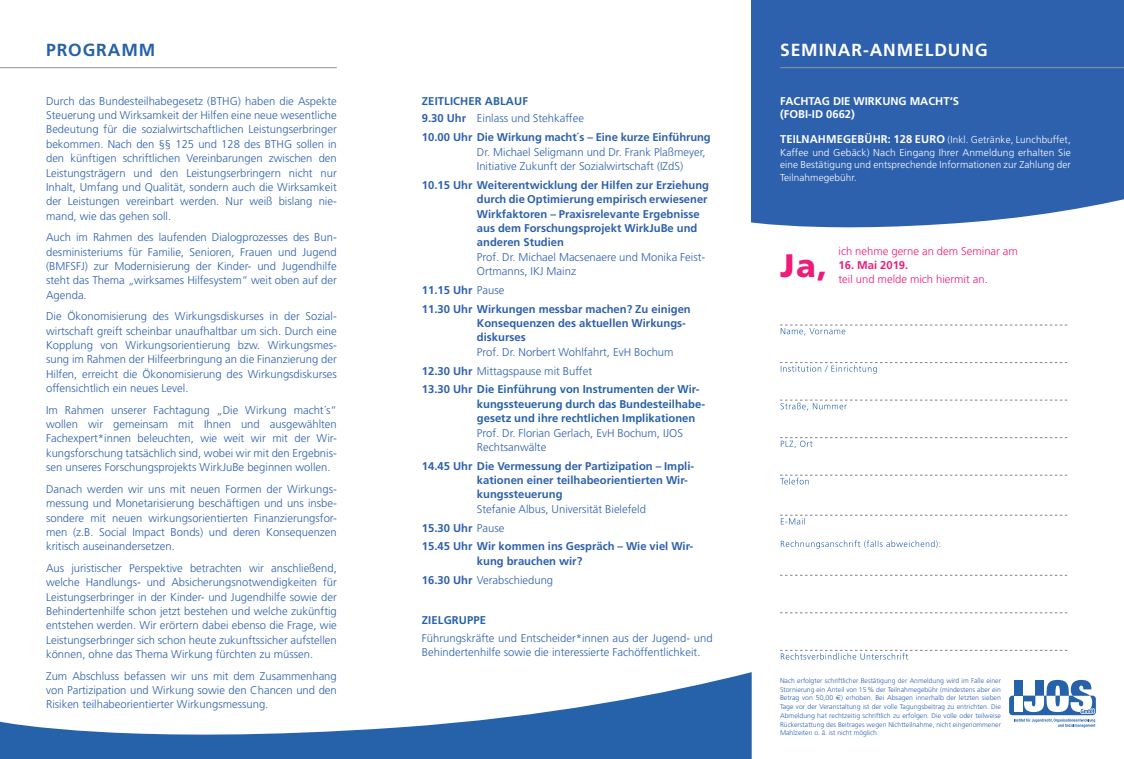
<style>
.page{position:relative;width:1124px;height:759px;background:#fff}
.page>*{position:absolute;margin:0;border:0;box-sizing:border-box;transform-origin:0 0}
.t1{font:900 32.5px "Frutiger";color:#ed1c7a}
.t2{font:700 17.5px "Frutiger";letter-spacing:.05em;color:#fff}
.t3{font:700 17.5px "Frutiger";letter-spacing:.05em;color:#2662aa}
.t4{font:300 11.25px/14.4px "Frutiger";color:#2d60ad;text-align:justify}
.t5{font:700 11.25px/14.4px "Frutiger";color:#2d60ad}
.t6{font:700 11.25px/14.4px "Frutiger";color:#2662aa}
.t7{font:300 11.25px "Frutiger";color:#ed1c7a}
.t8{font:700 11.25px/13.8px "Frutiger";color:#fff}
.t9{font:700 11.25px "Frutiger";color:#ed1c7a}
.t10{font:300 10px/12.5px "Frutiger";letter-spacing:.01em;color:#fff;text-align:justify}
.t11{font:300 6.88px/8.8px "Frutiger";color:#2d60ad;text-align:justify}
.s1{color:#2662aa}
.s2{font-weight:300}
.s3{font-weight:700}
.s4{font-weight:700;color:#2662aa}
.s5{font-weight:700;font-size:11.25px}
.s6{font-family:"Euro Sans";font-weight:400}
</style>
<div class="page">
<div style="left:751px;top:0;width:372px;height:227px;background:#2d60ad"></div>
<hr style="left:780px;top:67px;width:343px;height:1px;background:#939598">
<hr style="left:0;top:67px;width:337px;height:1px;background:#939598">
<svg style="left:0;top:672px;width:751px;height:86px"></svg>
<svg style="left:780px;top:574px;width:287px;height:1px"></svg>
<svg style="left:780px;top:612px;width:287px;height:1px"></svg>
<svg style="left:780px;top:649px;width:287px;height:10px"></svg>
<svg style="left:780px;top:540px;width:158px;height:8px"></svg>
<svg style="left:780px;top:514px;width:287px;height:10px"></svg>
<svg style="left:780px;top:474px;width:287px;height:10px"></svg>
<svg style="left:780px;top:437px;width:287px;height:11px"></svg>
<svg style="left:780px;top:399px;width:287px;height:11px"></svg>
<svg style="left:780px;top:362px;width:287px;height:11px"></svg>
<svg style="left:780px;top:324px;width:287px;height:11px"></svg>
<div style="left:1008px;top:695px;width:87px;height:20px;background:linear-gradient(to bottom,#2662aa,#2662aa);border-radius:3px"></div>
<svg style="left:1013px;top:679px;width:82px;height:48px"></svg>
<h2 class="t3" style="left:46px;top:40px;width:66px">Programm</h2>
<h2 class="t2" style="left:780px;top:40px;width:117px">SEMINAR-Anme</h2>
<h2 class="t2" style="left:924px;top:40px;width:64px">ldung</h2>
<p class="t4" style="left:46px;top:93px;width:292px">Durch das Bundesteilhabegesetz (BTHG) haben die Aspekte Steuerung und Wirksamkeit der Hilfen eine neue wesentliche Bedeutung für die sozialwirtschaftlichen Leistungserbringer bekommen. Nach den §§ 125 und 128 des BTHG sollen in den künftigen schriftlichen Vereinbarungen zwischen den Leistungsträgern und den Leistungserbringern nicht nur Inhalt, Umfang und Qualität, sondern auch die Wirksamkeit der Leistungen vereinbart werden. Nur weiß bislang nie&shy;mand, wie das gehen soll.</p>
<p class="t4" style="left:46px;top:230px;width:292px">Auch im Rahmen des laufenden Dialogprozesses des Bun&shy;desministeriums für Familie, Senioren, Frauen und Jugend (BMFSFJ) zur Modernisierung der Kinder- und Jugendhilfe steht das Thema „wirksames Hilfesystem“ weit oben auf der Agenda.</p>
<p class="t4" style="left:46px;top:309px;width:292px">Die Ökonomisierung des Wirkungsdiskurses in der Sozial&shy;wirtschaft greift scheinbar unaufhaltbar um sich. Durch eine Kopplung von Wirkungsorientierung bzw. Wirkungsmes&shy;sung im Rahmen der Hilfeerbringung an die Finanzierung der Hilfen, erreicht die Ökonomisierung des Wirkungsdiskurses offensichtlich ein neues Level.</p>
<p class="t4" style="left:46px;top:402px;width:292px">Im Rahmen unserer Fachtagung „Die Wirkung macht´s“ wollen wir gemeinsam mit Ihnen und ausgewählten Fachexpert*innen beleuchten, wie weit wir mit der Wir&shy;kungsforschung tatsächlich sind, wobei wir mit den Ergebnis&shy;sen unseres Forschungsprojekts WirkJuBe beginnen wollen.</p>
<p class="t4" style="left:46px;top:481px;width:292px">Danach werden wir uns mit neuen Formen der Wirkungs&shy;messung und Monetarisierung beschäftigen und uns insbe&shy;sondere mit neuen wirkungsorientierten Finanzierungsfor&shy;men (z.B. Social Impact Bonds) und deren Konsequenzen kritisch auseinandersetzen.</p>
<p class="t4" style="left:46px;top:560px;width:292px">Aus juristischer Perspektive betrachten wir anschließend, welche Handlungs- und Absicherungsnotwendigkeiten für Leistungserbringer in der Kinder- und Jugendhilfe sowie der Behindertenhilfe schon jetzt bestehen und welche zukünftig entstehen werden. Wir erörtern dabei ebenso die Frage, wie Leistungserbringer sich schon heute zukunftssicher aufstellen können, ohne das Thema Wirkung fürchten zu müssen.</p>
<p class="t4" style="left:46px;top:668px;width:292px">Zum Abschluss befassen wir uns mit dem Zusammenhang von Partizipation und Wirkung sowie den Chancen und den Risiken teilhabeorientierter Wirkungsmessung.</p>
<p class="t6" style="left:422px;top:93px;width:36px">Zeitlicher</p>
<p class="t5" style="left:422px;top:91px;width:290px;line-height:18.4px;text-indent:63px"><span class="s1">Ablauf<br></span>9.30 Uhr <span class="s2">Einlass und Stehkaffee<br></span>10.00 U hr Die Wirkung macht´s – Eine kurze Einführung</p>
<p class="t4" style="left:477px;top:144px;width:230px">Dr. Michael Seligmann und Dr. Frank Plaßmeyer,<br>Initiative Zukunft der Sozialwirtschaft (IZdS)</p>
<p class="t5" style="left:477px;top:177px;width:234px;text-indent:-55px">10.15 Uhr Weiterentwicklung der Hilfen zur Erziehung durch die Optimierung empirisch erwiesener Wirkfaktoren – Praxisrelevante Ergebnisse aus dem Forschungsprojekt WirkJuBe und anderen Studien</p>
<p class="t4" style="left:477px;top:249px;width:230px">Prof. Dr. Michael Macsenaere und Monika Feist-<br>Ortmanns, IKJ Mainz</p>
<p class="t5" style="left:422px;top:280px;width:270px;line-height:18.8px">11.15 Uhr <span class="s2">Pause<br></span>11.30 Uhr Wirkungen messbar machen? Zu einigen</p>
<p class="t5" style="left:477px;top:316px;width:210px">Konsequenzen des aktuellen Wirkungs&shy;diskurses</p>
<p class="t4" style="left:422px;top:342px;width:279px;line-height:18.8px;text-align:left;text-indent:55px">Prof. Dr. Norbert Wohlfahrt, EvH Bochum<br><span class="s3">12.30 Uhr</span> Mittagspause mit Buffet<br><span class="s3">13.30 Uhr</span> <span class="s4">Die Einführung von Instrumenten der Wir-</span></p>
<p class="t6" style="left:477px;top:396px;width:230px">kungssteuerung durch das Bundesteilhabe&shy;gesetz und ihre rechtlichen Implikationen</p>
<p class="t4" style="left:477px;top:425px;width:207px">Prof. Dr. Florian Gerlach, EvH Bochum, IJOS<br>Rechtsanwälte</p>
<p class="t5" style="left:477px;top:458px;width:219px;text-indent:-55px">14.45 Uhr Die Vermessung der Partizipation – Impli&shy;kationen einer teilhabeorientierten Wir&shy;kungssteuerung</p>
<p class="t5" style="left:422px;top:499px;width:273px;line-height:18.8px;text-indent:55px"><span class="s2">Stefanie Albus, Universität Bielefeld<br></span>15.30 Uhr <span class="s2">Pause<br></span>15.45 Uhr Wir kommen ins Gespräch – Wie viel Wir-</p>
<p class="t5" style="left:422px;top:551px;width:162px;line-height:18.8px;text-indent:55px">kung brauchen wir?<br>16.30 Uhr <span class="s2">Verabschiedung</span></p>
<p class="t6" style="left:422px;top:612px;width:53px">Zielgruppe</p>
<p class="t4" style="left:422px;top:630px;width:292px">Führungskräfte und Entscheider*innen aus der Jugend- und<br>Behindertenhilfe sowie die interessierte Fachöffentlichkeit.</p>
<p class="t8" style="left:780px;top:94px;width:180px">FACHTAG DIE WIRKUNG MACHT‘S (FoBi-ID 0662)</p>
<p class="t8" style="left:780px;top:132px;width:31px">Tei lnahme</p>
<p class="t10" style="left:780px;top:133px;width:292px;text-indent:63px"><span class="s5">gebühr: 128 EURO</span> (Inkl. Getränke, Lunchbuffet, Kaffee und Gebäck) Nach Eingang Ihrer Anmeldung erhalten Sie eine Bestätigung und entsprechende Informationen zur Zahlung der Teilnahmegebühr.</p>
<h1 class="t1" style="left:780px;top:246px;width:49px">Ja,</h1>
<p class="t7" style="left:838px;top:245px;width:181px">ich nehme gerne an dem Seminar am</p>
<p class="t9" style="left:838px;top:258px;width:71px">16. Mai 2019.</p>
<p class="t7" style="left:838px;top:272px;width:151px">teil und melde mich hiermit an.</p>
<p class="t11" style="left:780px;top:675px;width:222px">Nach erfolgter schriftlicher Bestätigung der Anmeldung wird im Falle einer Stornierung ein Anteil von 15% der Teilnahmegebühr (mindestens aber ein Betrag von 50,00 <span class="s6">A</span>) erhoben. Bei Absagen innerhalb der letzten sieben Tage vor der Veranstaltung ist der volle Tagungsbeitrag zu entrichten. Die Abmeldung hat rechtzeitig schriftlich zu erfolgen. Die volle oder teilweise Rückerstattung des Beitrages wegen Nichtteilnahme, nicht eingenommener Mahlzeiten o. ä. ist nicht möglich.</p>
</div>
